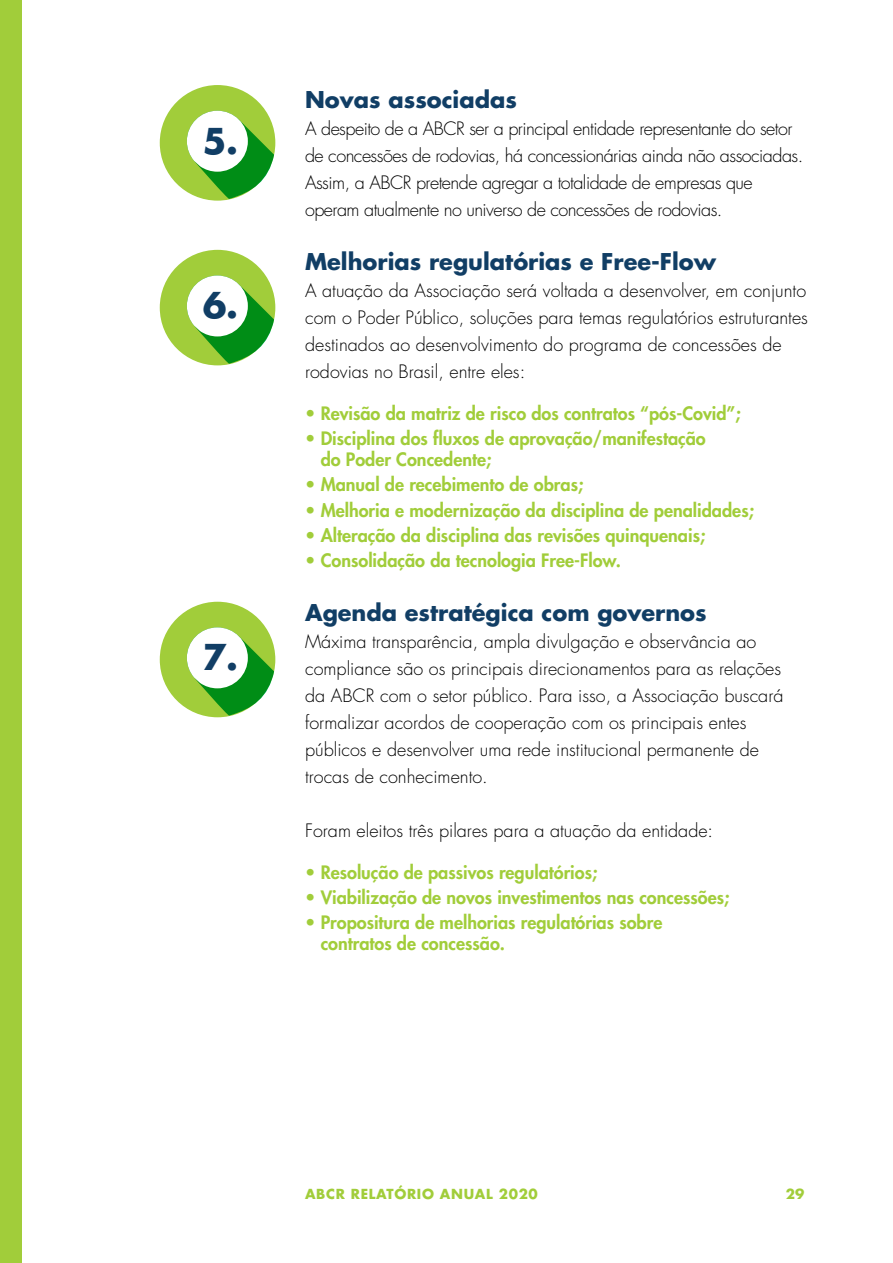
<style>
.page{position:relative;width:893px;height:1263px;background:#fff}
.page>*{position:absolute;margin:0;border:0;box-sizing:border-box;transform-origin:0 0}
.t1{font:700 34.65px "Futura Std";color:#113e65}
.t2{font:700 22.5px "Futura Std";color:#113e65}
.t3{font:300 18px/27px "Futura Std";color:#000}
.t4{font:800 18px/21px "Futura Std";color:#a1cd3a}
.t5{font:300 18px/27px "Futura Std";letter-spacing:-.03em;color:#000}
.t6{font:700 13.5px "Futura Std";letter-spacing:.05em;color:#a1cd3a}
</style>
<div class="page">
<div style="left:0;top:0;width:21px;height:1263px;background:#a1cd3a"></div>
<div style="left:160px;top:85px;width:115px;height:116px;background:#a1cd3a;border-radius:50%"></div>
<svg style="left:187px;top:111px;width:87px;height:88px"></svg>
<div style="left:160px;top:250px;width:115px;height:115px;background:#a1cd3a;border-radius:50%"></div>
<svg style="left:187px;top:275px;width:87px;height:89px"></svg>
<div style="left:160px;top:602px;width:115px;height:115px;background:#a1cd3a;border-radius:50%"></div>
<svg style="left:187px;top:627px;width:87px;height:89px"></svg>
<h1 class="t1" style="left:203px;top:118px;width:37px">5.</h1>
<h1 class="t1" style="left:203px;top:282px;width:37px">6.</h1>
<h1 class="t1" style="left:203px;top:634px;width:37px">7.</h1>
<p class="t2" style="left:305px;top:85px;width:213px">Novas associadas</p>
<p class="t5" style="left:305px;top:115px;width:500px">A despeito de a ABCR ser a principal entidade representante do setor de concessões de rodovias, há concessionárias ainda não associadas.<br>Assim, a ABCR pretende agregar a totalidade de empresas que operam atualmente no universo de concessões de rodovias.</p>
<p class="t2" style="left:305px;top:247px;width:413px">Melhorias regulatórias e Free-Flow</p>
<p class="t3" style="left:305px;top:277px;width:504px">A atuação da Associação será voltada a desenvolver, em conjunto com o Poder Público, soluções para temas regulatórios estruturantes destinados ao desenvolvimento do programa de concessões de rodovias no Brasil, entre eles:</p>
<p class="t4" style="left:305px;top:403px;width:437px">• Revisão da matriz de risco dos contratos “pós-Covid”;</p>
<p class="t4" style="left:321px;top:428px;width:387px;text-indent:-16px">• Disciplina dos fluxos de aprovação/manifestação do Poder Concedente;</p>
<p class="t4" style="left:305px;top:474px;width:280px">• Manual de recebimento de obras;</p>
<p class="t4" style="left:305px;top:499px;width:450px">• Melhoria e modernização da disciplina de penalidades;</p>
<p class="t4" style="left:305px;top:525px;width:402px">• Alteração da disciplina das revisões quinquenais;</p>
<p class="t4" style="left:305px;top:550px;width:317px">• Consolidação da tecnologia Free-Flow.</p>
<p class="t2" style="left:305px;top:598px;width:403px">Agenda estratégica com governos</p>
<p class="t3" style="left:305px;top:628px;width:480px">Máxima transparência, ampla divulgação e observância ao compliance são os principais direcionamentos para as relações da ABCR com o setor público. Para isso, a Associação buscará formalizar acordos de cooperação com os principais entes públicos e desenvolver uma rede institucional permanente de trocas de conhecimento.</p>
<p class="t3" style="left:305px;top:817px;width:410px">Foram eleitos três pilares para a atuação da entidade:</p>
<p class="t4" style="left:305px;top:862px;width:294px">• Resolução de passivos regulatórios;</p>
<p class="t4" style="left:305px;top:887px;width:426px">• Viabilização de novos investimentos nas concessões;</p>
<p class="t4" style="left:321px;top:912px;width:343px;text-indent:-16px">• Propositura de melhorias regulatórias sobre contratos de concessão.</p>
<p class="t6" style="left:305px;top:1185px;width:234px">ABCR RELATÓRIO ANUAL 2020</p>
<p class="t6" style="left:786px;top:1185px;width:20px">29</p>
</div>
